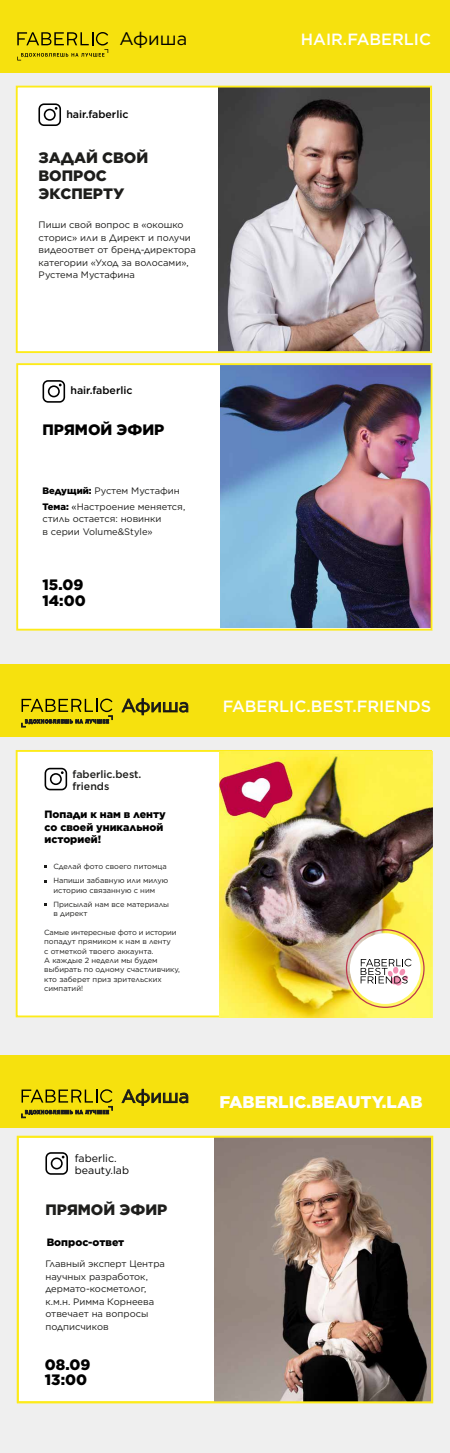
<style>
.page{position:relative;width:450px;height:1453px;background:#fff}
.page>*{position:absolute;margin:0;border:0;box-sizing:border-box;transform-origin:0 0}
.t1{font:18.19px "Gotham";color:#000}
.t2{font:900 16.94px "Gotham";color:#fff}
.t3{font:500 16.25px "Gotham";color:#fff}
.t4{font:900 15.06px/15.6px "Gotham";color:#000}
.t5{font:900 15.06px/18.1px "Gotham";color:#1d1d1b}
.t6{font:900 15.06px "Gotham";color:#1e1e1c}
.t7{font:900 10.62px/12.8px "Gotham";color:#000}
.t8{font:500 10.62px "Gotham";color:#000}
.t9{font:500 10.62px/12.5px "Gotham";color:#1d1d1b}
.t10{font:10.62px/12.5px "Gotham";color:#000}
.t11{font:9.38px/12.5px "Gotham";color:#1d1d1b}
.t12{font:7.5px/9.3px "Gotham";color:#1d1d1b}
.s1{font-weight:900;color:#000}
.s2{color:#000}
</style>
<div class="page">
<div style="left:0;top:72px;width:450px;height:1380px;background:#efefef"></div>
<div style="left:0;top:664px;width:450px;height:73px;background:#f6e10e"></div>
<svg style="left:21px;top:698px;width:92px;height:30px"></svg>
<svg style="left:122px;top:698px;width:66px;height:17px"></svg>
<div style="left:17px;top:751px;width:414px;height:265px;background:#fff"></div>
<svg style="left:45px;top:767px;width:22px;height:23px"></svg>
<img style="left:220px;top:751px;width:212px;height:266px">
<div style="left:350px;top:933px;width:71px;height:70px;background:#fff;border-radius:50%"></div>
<svg style="left:361px;top:958px;width:51px;height:27px"></svg>
<div style="left:346px;top:929px;width:79px;height:78px;border:1px solid #bd344d;border-radius:50%"></div>
<div style="left:0;top:0;width:450px;height:72px;background:#f6e10e"></div>
<svg style="left:17px;top:32px;width:91px;height:28px"></svg>
<div style="left:17px;top:87px;width:414px;height:265px;background:#fff"></div>
<svg style="left:38px;top:103px;width:23px;height:23px"></svg>
<img style="left:218px;top:89px;width:211px;height:261px">
<div style="left:16px;top:86px;width:416px;height:267px;border:2px solid #fdeb19"></div>
<div style="left:18px;top:364px;width:415px;height:265px;background:#fff"></div>
<svg style="left:43px;top:380px;width:22px;height:22px"></svg>
<img style="left:220px;top:366px;width:210px;height:261px">
<div style="left:16px;top:363px;width:417px;height:267px;border:2px solid #fdeb19"></div>
<div style="left:0;top:1055px;width:450px;height:72px;background:#f6e10e"></div>
<svg style="left:21px;top:1089px;width:92px;height:30px"></svg>
<svg style="left:122px;top:1089px;width:66px;height:16px"></svg>
<div style="left:17px;top:1135px;width:416px;height:267px;background:#fff"></div>
<img style="left:214px;top:1138px;width:216px;height:261px">
<div style="left:17px;top:1135px;width:416px;height:267px;border:2px solid #fdeb19"></div>
<svg style="left:45px;top:1152px;width:23px;height:22px"></svg>
<h1 class="t1" style="left:119px;top:27px;width:69px">Афиша</h1>
<h3 class="t3" style="left:301px;top:29px;width:132px">HAIR.FABERLIC</h3>
<p class="t8" style="left:66px;top:108px;width:64px">hair.faberlic</p>
<h3 class="t5" style="left:38px;top:148px;width:111px">ЗАДАЙ СВОЙ<br>ВОПРОС<br>ЭКСПЕРТУ</h3>
<p class="t11" style="left:39px;top:218px;width:159px">Пиши свой вопрос в «окошко сторис» или в Директ и получи видеоответ от бренд-директора категории «Уход за волосами»,<br>Рустема Мустафина</p>
<p class="t8" style="left:70px;top:383px;width:64px">hair.faberlic</p>
<h3 class="t4" style="left:43px;top:422px;width:123px">ПРЯМОЙ ЭФИР</h3>
<p class="t11" style="left:43px;top:483px;width:144px;line-height:15.6px"><span class="s1">Ведущий:</span> Рустем Мустафин<br><span class="s1">Тема:</span> <span class="s2">«</span>Настроение меняется,</p>
<p class="t11" style="left:43px;top:512px;width:121px">стиль остается: новинки в серии Volume&amp;Style»</p>
<h3 class="t4" style="left:43px;top:576px;width:45px">15.09<br>14:00</h3>
<h1 class="t1" style="left:121px;top:693px;width:69px">Афиша</h1>
<h3 class="t3" style="left:223px;top:695px;width:210px">FABERLIC.BEST.FRIENDS</h3>
<p class="t9" style="left:72px;top:767px;width:70px">faberlic.best. friends</p>
<p class="t7" style="left:45px;top:807px;width:123px">Попади к нам в ленту со своей уникальной историей!</p>
<p class="t12" style="left:53px;top:859px;width:116px;line-height:14.3px">Сделай фото своего питомца<br>Напиши забавную или милую</p>
<p class="t12" style="left:53px;top:882px;width:117px;line-height:14.3px">историю связанную с ним<br>Присылай нам все материалы</p>
<p class="t12" style="left:53px;top:908px;width:36px">в директ</p>
<p class="t12" style="left:44px;top:927px;width:137px">Самые интересные фото и истории попадут прямиком к нам в ленту<br>с отметкой твоего аккаунта.<br>А каждые 2 недели мы будем выбирать по одному счастливчику, кто заберет приз зрительских симпатий!</p>
<h1 class="t1" style="left:121px;top:1084px;width:69px">Афиша</h1>
<h2 class="t2" style="left:220px;top:1090px;width:204px">FABERLIC.BEAUTY.LAB</h2>
<p class="t10" style="left:75px;top:1151px;width:56px">faberlic. beauty.lab</p>
<h3 class="t6" style="left:45px;top:1199px;width:123px">ПРЯМОЙ ЭФИР</h3>
<p class="t7" style="left:47px;top:1235px;width:79px">Вопрос-ответ</p>
<p class="t11" style="left:45px;top:1257px;width:121px">Главный эксперт Центра научных разработок, дермато-косметолог, к.м.н. Римма Корнеева отвечает на вопросы подписчиков</p>
<h3 class="t4" style="left:45px;top:1356px;width:47px">08.09<br>13:00</h3>
</div>
